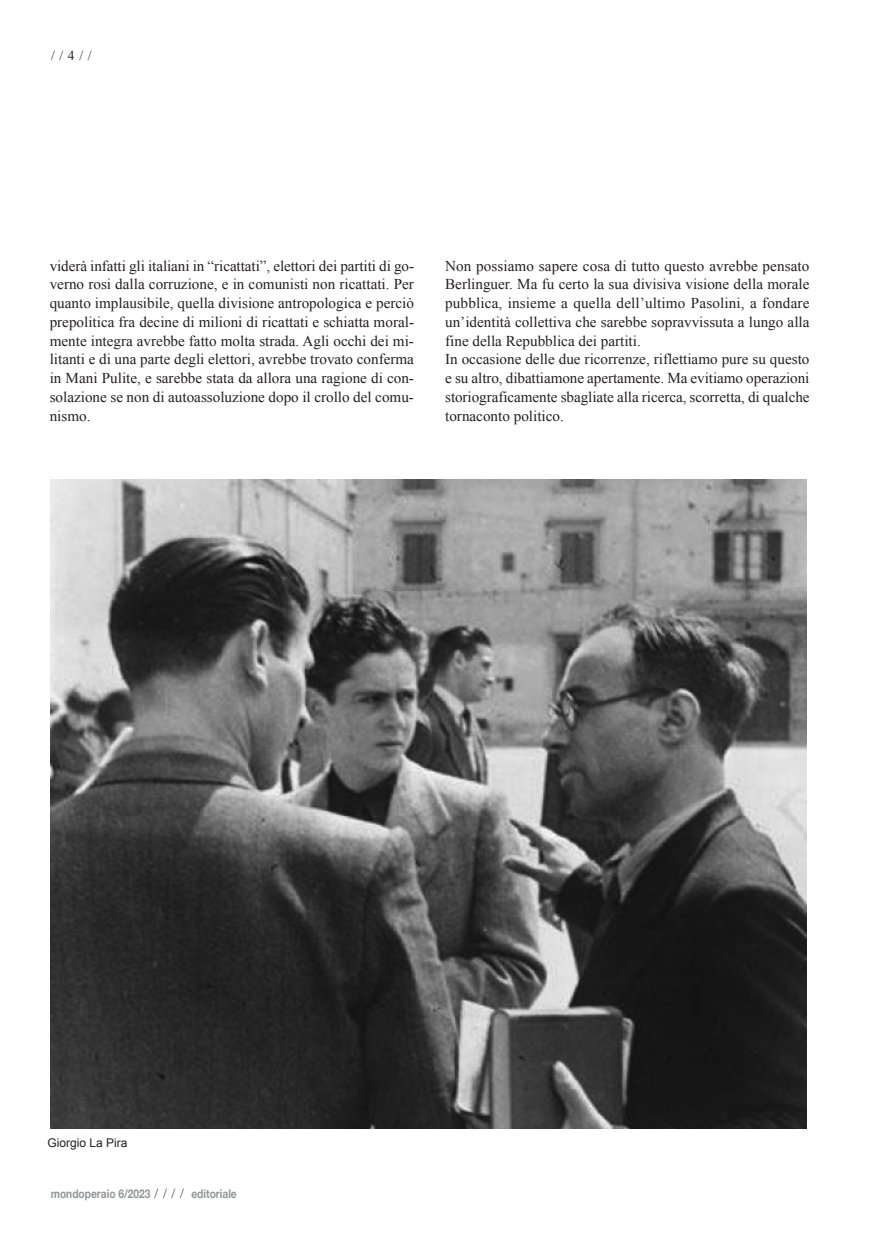
<style>
.page{position:relative;width:893px;height:1242px;background:#fff}
.page>*{position:absolute;margin:0;border:0;box-sizing:border-box;transform-origin:0 0}
.t1{font:15px/18.8px "Times New Roman";color:#231f20;text-align:justify}
.t2{font:13.5px "Times New Roman";color:#231f20}
.t3{font:700 12px "Helvetica Neue";color:#939598;scale:.85 1}
.t4{font:12px "Arial";color:#231f20}
.s1{font-family:"Times New Roman";font-weight:400;font-size:13.5px;color:#231f20}
</style>
<div class="page">
<img style="left:50px;top:479px;width:756px;height:649px">
<p class="t2" style="left:51px;top:48px;width:42px">/ / 4 / /</p>
<p class="t1" style="left:50px;top:256px;width:366px">viderà infatti gli italiani in “ricattati”, elettori dei partiti di go&shy;verno rosi dalla corruzione, e in comunisti non ricattati. Per quanto implausibile, quella divisione antropologica e perciò prepolitica fra decine di milioni di ricattati e schiatta moral&shy;mente integra avrebbe fatto molta strada. Agli occhi dei mi&shy;litanti e di una parte degli elettori, avrebbe trovato conferma in Mani Pulite, e sarebbe stata da allora una ragione di con&shy;solazione se non di autoassoluzione dopo il crollo del comu&shy;nismo.</p>
<p class="t1" style="left:445px;top:256px;width:366px;text-align:left">Non possiamo sapere cosa di tutto questo avrebbe pensato Berlinguer. Ma fu certo la sua divisiva visione della morale pubblica, insieme a quella dell’ultimo Pasolini, a fondare un’identità collettiva che sarebbe sopravvissuta a lungo alla fine della Repubblica dei partiti.<br>In occasione delle due ricorrenze, riflettiamo pure su questo e su altro, dibattiamone apertamente. Ma evitiamo operazioni storiograficamente sbagliate alla ricerca, scorretta, di qualche tornaconto politico.</p>
<p class="t4" style="left:48px;top:1136px;width:82px">Giorgio La Pira</p>
<p class="t3" style="left:51px;top:1186px;width:220px">mondoperaio 6/2023 <span class="s1">/ / / /</span> editoriale</p>
</div>
